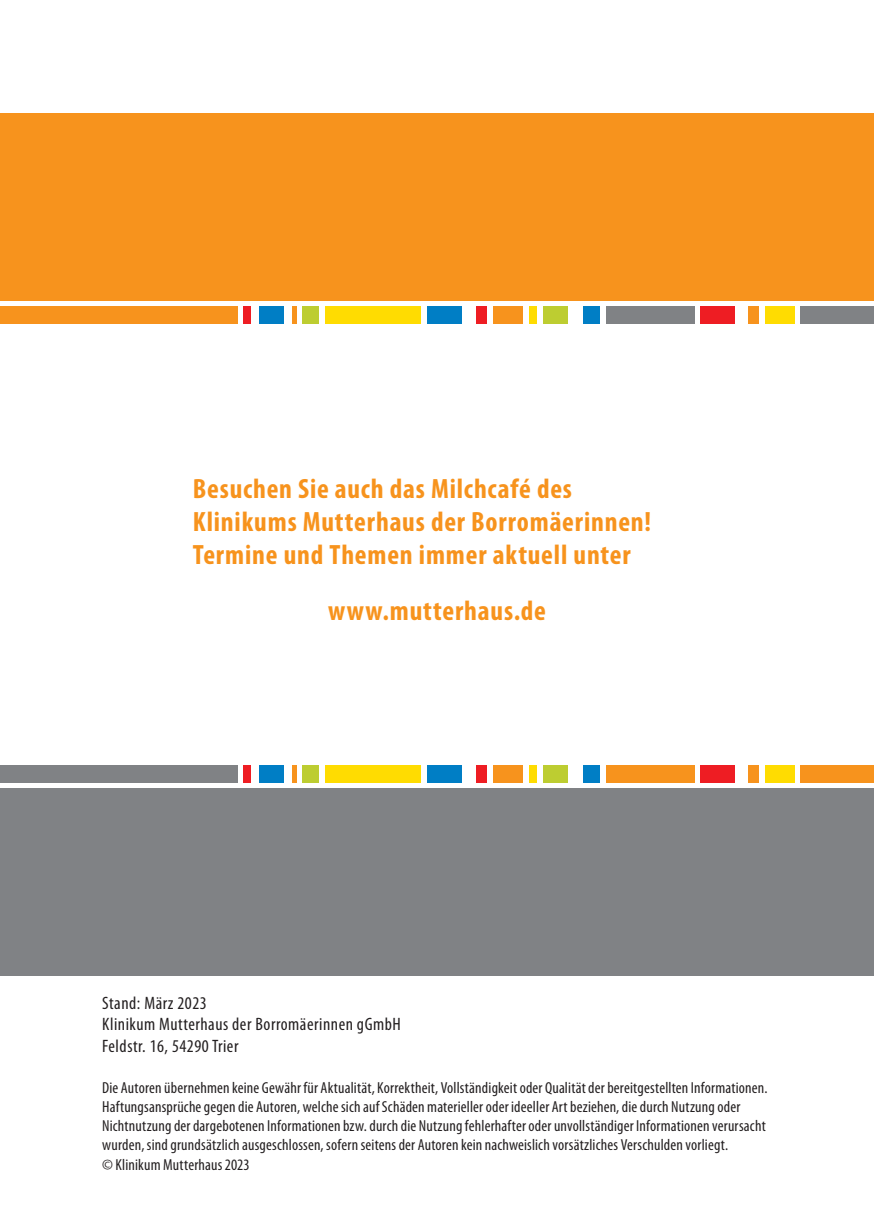
<style>
.page{position:relative;width:874px;height:1225px;background:#fff}
.page>*{position:absolute;margin:0;border:0;box-sizing:border-box;transform-origin:0 0}
.t1{font:700 condensed 28px/33px "Myriad Pro";letter-spacing:.03em;color:#f7931d}
.t2{font:condensed 18px/21.6px "Myriad Pro";letter-spacing:.03em;color:#231f20}
.t3{font:condensed 16px/19.2px "Myriad Pro";letter-spacing:.01em;color:#231f20}
</style>
<div class="page">
<div style="left:0;top:306px;width:238px;height:17px;background:#f7931d"></div>
<div style="left:244px;top:306px;width:7px;height:17px;background:#ee1d23"></div>
<div style="left:259px;top:306px;width:24px;height:17px;background:#007ec5"></div>
<div style="left:302px;top:306px;width:17px;height:17px;background:#bdcd31"></div>
<div style="left:325px;top:306px;width:96px;height:17px;background:#ffdc01"></div>
<div style="left:476px;top:306px;width:11px;height:17px;background:#ee1d23"></div>
<div style="left:493px;top:306px;width:29px;height:17px;background:#f7931d"></div>
<div style="left:427px;top:306px;width:35px;height:17px;background:#007ec5"></div>
<div style="left:529px;top:306px;width:7px;height:17px;background:#ffdc01"></div>
<div style="left:542px;top:306px;width:25px;height:17px;background:#bdcd31"></div>
<div style="left:582px;top:306px;width:17px;height:17px;background:#007ec5"></div>
<div style="left:605px;top:306px;width:89px;height:17px;background:#808285"></div>
<div style="left:748px;top:306px;width:10px;height:17px;background:#f7931d"></div>
<div style="left:764px;top:306px;width:30px;height:17px;background:#ffdc01"></div>
<div style="left:700px;top:306px;width:34px;height:17px;background:#ee1d23"></div>
<div style="left:799px;top:306px;width:74px;height:17px;background:#808285"></div>
<div style="left:292px;top:306px;width:5px;height:17px;background:#f7931d"></div>
<div style="left:0;top:113px;width:873px;height:187px;background:#f7931d"></div>
<div style="left:0;top:765px;width:238px;height:17px;background:#808285"></div>
<div style="left:244px;top:765px;width:7px;height:17px;background:#ee1d23"></div>
<div style="left:259px;top:765px;width:24px;height:17px;background:#007ec5"></div>
<div style="left:302px;top:765px;width:17px;height:17px;background:#bdcd31"></div>
<div style="left:325px;top:765px;width:96px;height:17px;background:#ffdc01"></div>
<div style="left:476px;top:765px;width:11px;height:17px;background:#ee1d23"></div>
<div style="left:493px;top:765px;width:29px;height:17px;background:#f7931d"></div>
<div style="left:427px;top:765px;width:35px;height:17px;background:#007ec5"></div>
<div style="left:529px;top:765px;width:7px;height:17px;background:#ffdc01"></div>
<div style="left:542px;top:765px;width:25px;height:17px;background:#bdcd31"></div>
<div style="left:582px;top:765px;width:17px;height:17px;background:#007ec5"></div>
<div style="left:605px;top:765px;width:89px;height:17px;background:#f7931d"></div>
<div style="left:748px;top:765px;width:10px;height:17px;background:#f7931d"></div>
<div style="left:764px;top:765px;width:30px;height:17px;background:#ffdc01"></div>
<div style="left:700px;top:765px;width:34px;height:17px;background:#ee1d23"></div>
<div style="left:799px;top:765px;width:74px;height:17px;background:#f7931d"></div>
<div style="left:292px;top:765px;width:5px;height:17px;background:#f7931d"></div>
<div style="left:0;top:788px;width:873px;height:187px;background:#808285"></div>
<h1 class="t1" style="left:193px;top:472px;width:459px">Besuchen Sie auch das Milchcafé des<br>Klinikums Mutterhaus der Borromäerinnen!<br>Termine und Themen immer aktuell unter</h1>
<h1 class="t1" style="left:328px;top:594px;width:219px">www.mutterhaus.de</h1>
<p class="t2" style="left:102px;top:991px;width:300px">Stand: März 2023<br>Klinikum Mutterhaus der Borromäerinnen gGmbH<br>Feldstr. 16, 54290 Trier</p>
<p class="t3" style="left:102px;top:1077px;width:666px">Die Autoren übernehmen keine Gewähr für Aktualität, Korrektheit, Vollständigkeit oder Qualität der bereitgestellten Informationen.<br>Haftungsansprüche gegen die Autoren, welche sich auf Schäden materieller oder ideeller Art beziehen, die durch Nutzung oder Nichtnutzung der dargebotenen Informationen bzw. durch die Nutzung fehlerhafter oder unvollständiger Informationen verursacht wurden, sind grundsätzlich ausgeschlossen, sofern seitens der Autoren kein nachweislich vorsätzliches Verschulden vorliegt.<br>© Klinikum Mutterhaus 2023</p>
</div>
